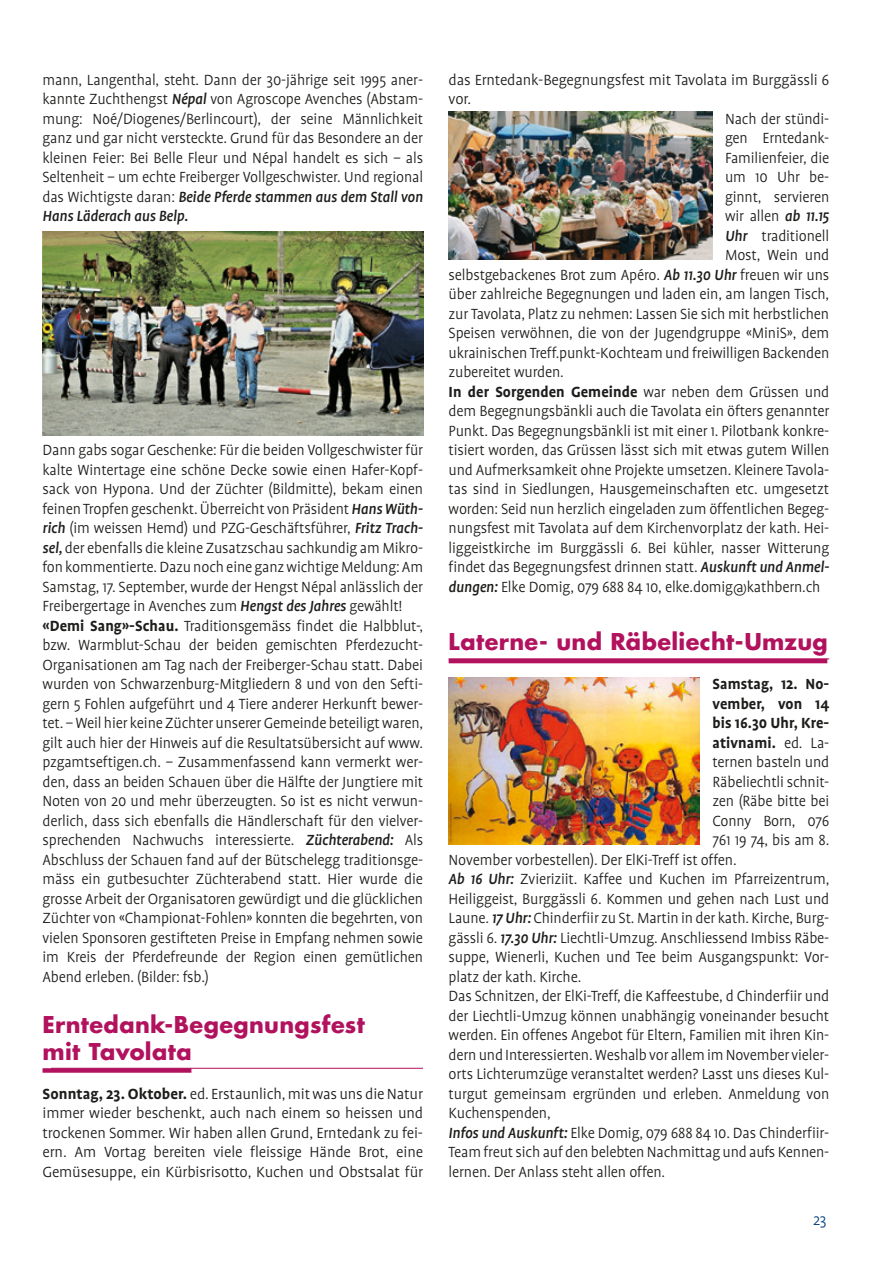
<style>
.page{position:relative;width:893px;height:1263px;background:#fff}
.page>*{position:absolute;margin:0;border:0;box-sizing:border-box;transform-origin:0 0}
.t1{font:700 22.5px/26.7px "Futura";letter-spacing:.015em;color:#b1115d}
.t2{font:300 16.8px/19.5px "Profile";letter-spacing:-.01em;color:#1d1d1b;text-align:justify}
.t3{font:700 16.8px "Profile";letter-spacing:.005em;color:#1d1d1b}
.t4{font:300 16.8px "Profile";color:#003f7d}
.s1{font-weight:500;font-style:italic}
.s2{font-weight:700}
.s3{font-weight:300}
</style>
<div class="page">
<div style="left:43px;top:1068px;width:148px;height:5px;background:#b1115d"></div>
<hr style="left:51px;top:1068px;width:372px;height:1px;background:#b1115d">
<img style="left:43px;top:231px;width:380px;height:205px">
<hr style="left:449px;top:659px;width:378px;height:4px;background:#b1115d">
<hr style="left:449px;top:659px;width:380px;height:1px;background:#b1115d">
<img style="left:449px;top:677px;width:251px;height:168px">
<img style="left:449px;top:111px;width:263px;height:149px">
<p class="t2" style="left:43px;top:70px;width:382px">mann, Langenthal, steht. Dann der 30-jährige seit 1995 aner&shy;kannte Zuchthengst <span class="s1">Népal</span> von Agroscope Avenches (Abstam&shy;mung: Noé/Diogenes/Berlincourt), der seine Männlichkeit ganz und gar nicht versteckte. Grund für das Besondere an der kleinen Feier: Bei Belle Fleur und Népal handelt es sich – als Seltenheit – um echte Freiberger Vollgeschwister. Und regional das Wichtigste daran: <span class="s1">Beide Pferde stammen aus dem Stall von Hans Läderach aus Belp.</span></p>
<p class="t2" style="left:43px;top:440px;width:382px;text-align:left">Dann gabs sogar Geschenke: Für die beiden Vollgeschwister für kalte Wintertage eine schöne Decke sowie einen Hafer-Kopf&shy;sack von Hypona. Und der Züchter (Bildmitte), bekam einen feinen Tropfen geschenkt. Überreicht von Präsident <span class="s1">Hans Wüth&shy;rich</span> (im weissen Hemd) und PZG-Geschäftsführer, <span class="s1">Fritz Trach&shy;sel,</span> der ebenfalls die kleine Zusatzschau sachkundig am Mikro&shy;fon kommentierte. Dazu noch eine ganz wichtige Meldung: Am Samstag, 17. September, wurde der Hengst Népal anlässlich der Freibergertage in Avenches zum <span class="s1">Hengst des Jahres</span> gewählt! <span class="s2">«Demi Sang»-Schau.</span> Traditionsgemäss findet die Halbblut-, bzw. Warmblut-Schau der beiden gemischten Pferdezucht-Organisationen am Tag nach der Freiberger-Schau statt. Dabei wurden von Schwarzenburg-Mitgliedern 8 und von den Sefti&shy;gern 5 Fohlen aufgeführt und 4 Tiere anderer Herkunft bewer&shy;tet. – Weil hier keine Züchter unserer Gemeinde beteiligt waren, gilt auch hier der Hinweis auf die Resultatsübersicht auf www. pzgamtseftigen.ch. – Zusammenfassend kann vermerkt wer&shy;den, dass an beiden Schauen über die Hälfte der Jungtiere mit Noten von 20 und mehr überzeugten. So ist es nicht verwun&shy;derlich, dass sich ebenfalls die Händlerschaft für den vielver&shy;sprechenden Nachwuchs interessierte. <span class="s1">Züchterabend:</span> Als Abschluss der Schauen fand auf der Bütschelegg traditionsge&shy;mäss ein gutbesuchter Züchterabend statt. Hier wurde die grosse Arbeit der Organisatoren gewürdigt und die glücklichen Züchter von «Championat-Fohlen» konnten die begehrten, von vielen Sponsoren gestifteten Preise in Empfang nehmen sowie im Kreis der Pferdefreunde der Region einen gemütlichen Abend erleben. (Bilder: fsb.)</p>
<h1 class="t1" style="left:43px;top:1010px;width:324px">Erntedank-Begegnungsfest mit Tavolata</h1>
<p class="t2" style="left:43px;top:1084px;width:382px"><span class="s2">Sonntag, 23. Oktober.</span> ed. Erstaunlich, mit was uns die Natur immer wieder beschenkt, auch nach einem so heissen und trockenen Sommer. Wir haben allen Grund, Erntedank zu fei&shy;ern. Am Vortag bereiten viele fleissige Hände Brot, eine Gemüsesuppe, ein Kürbisrisotto, Kuchen und Obstsalat für</p>
<p class="t2" style="left:449px;top:70px;width:382px">das Erntedank-Begegnungsfest mit Tavolata im Burggässli 6</p>
<p class="t2" style="left:449px;top:89px;width:24px">vor.</p>
<p class="t2" style="left:725px;top:109px;width:106px">Nach der stündi-</p>
<p class="t2" style="left:725px;top:128px;width:106px">gen Erntedank-</p>
<p class="t2" style="left:725px;top:148px;width:106px">Familienfeier, die</p>
<p class="t2" style="left:725px;top:167px;width:106px">um 10 Uhr be-</p>
<p class="t2" style="left:725px;top:187px;width:106px">ginnt, servieren</p>
<p class="t2" style="left:725px;top:206px;width:106px">wir allen <span class="s1">ab 11.15</span></p>
<p class="t2" style="left:725px;top:226px;width:106px"><span class="s1">Uhr</span> traditionell</p>
<p class="t2" style="left:725px;top:245px;width:106px">Most, Wein und</p>
<p class="t2" style="left:449px;top:265px;width:382px">selbstgebackenes Brot zum Apéro. <span class="s1">Ab 11.30 Uhr</span> freuen wir uns</p>
<p class="t2" style="left:449px;top:284px;width:382px">über zahlreiche Begegnungen und laden ein, am langen Tisch,</p>
<p class="t2" style="left:449px;top:304px;width:382px">zur Tavolata, Platz zu nehmen: Lassen Sie sich mit herbstlichen</p>
<p class="t2" style="left:449px;top:323px;width:382px">Speisen verwöhnen, die von der Jugendgruppe «MiniS», dem</p>
<p class="t2" style="left:449px;top:343px;width:382px">ukrainischen Treff.punkt-Kochteam und freiwilligen Backenden</p>
<p class="t2" style="left:449px;top:362px;width:117px">zubereitet wurden.</p>
<p class="t3" style="left:449px;top:382px;width:382px">In der Sorgenden Gemeinde <span class="s3">war neben dem Grüssen und</span></p>
<p class="t2" style="left:449px;top:401px;width:382px">dem Begegnungsbänkli auch die Tavolata ein öfters genannter</p>
<p class="t2" style="left:449px;top:421px;width:382px">Punkt. Das Begegnungsbänkli ist mit einer 1. Pilotbank konkre-</p>
<p class="t2" style="left:449px;top:440px;width:382px">tisiert worden, das Grüssen lässt sich mit etwas gutem Willen</p>
<p class="t2" style="left:449px;top:460px;width:382px">und Aufmerksamkeit ohne Projekte umsetzen. Kleinere Tavola-</p>
<p class="t2" style="left:449px;top:479px;width:382px">tas sind in Siedlungen, Hausgemeinschaften etc. umgesetzt</p>
<p class="t2" style="left:449px;top:499px;width:382px">worden: Seid nun herzlich eingeladen zum öffentlichen Begeg-</p>
<p class="t2" style="left:449px;top:518px;width:382px">nungsfest mit Tavolata auf dem Kirchenvorplatz der kath. Hei-</p>
<p class="t2" style="left:449px;top:538px;width:382px">liggeistkirche im Burggässli 6. Bei kühler, nasser Witterung</p>
<p class="t2" style="left:449px;top:557px;width:382px">findet das Begegnungsfest drinnen statt. <span class="s1">Auskunft und Anmel-</span></p>
<p class="t2" style="left:449px;top:577px;width:373px"><span class="s1">dungen:</span> Elke Domig, 079 688 84 10, elke.domig@kathbern.ch</p>
<h1 class="t1" style="left:449px;top:628px;width:381px">Laterne- und Räbeliecht-Umzug</h1>
<p class="t3" style="left:713px;top:675px;width:118px">Samstag, 12. No-</p>
<p class="t3" style="left:713px;top:694px;width:118px">vember, von 14</p>
<p class="t3" style="left:713px;top:714px;width:118px">bis 16.30 Uhr, Kre-</p>
<p class="t3" style="left:713px;top:733px;width:118px">ativnami. <span class="s3">ed. La-</span></p>
<p class="t2" style="left:713px;top:752px;width:118px">ternen basteln und</p>
<p class="t2" style="left:713px;top:772px;width:118px">Räbeliechtli schnit-</p>
<p class="t2" style="left:713px;top:791px;width:118px">zen (Räbe bitte bei</p>
<p class="t2" style="left:713px;top:811px;width:118px">Conny Born, 076</p>
<p class="t2" style="left:713px;top:830px;width:118px">761 19 74, bis am 8.</p>
<p class="t2" style="left:449px;top:850px;width:290px">November vorbestellen). Der ElKi-Treff ist offen.</p>
<p class="t2" style="left:449px;top:869px;width:382px"><span class="s1">Ab 16 Uhr:</span> Zvieriziit. Kaffee und Kuchen im Pfarreizentrum,</p>
<p class="t2" style="left:449px;top:889px;width:382px">Heiliggeist, Burggässli 6. Kommen und gehen nach Lust und</p>
<p class="t2" style="left:449px;top:908px;width:382px">Laune. <span class="s1">17 Uhr:</span> Chinderfiir zu St. Martin in der kath. Kirche, Burg-</p>
<p class="t2" style="left:449px;top:928px;width:382px">gässli 6. <span class="s1">17.30 Uhr:</span> Liechtli-Umzug. Anschliessend Imbiss Räbe-</p>
<p class="t2" style="left:449px;top:947px;width:382px">suppe, Wienerli, Kuchen und Tee beim Ausgangspunkt: Vor-</p>
<p class="t2" style="left:449px;top:967px;width:134px">platz der kath. Kirche.</p>
<p class="t2" style="left:449px;top:986px;width:382px">Das Schnitzen, der ElKi-Treff, die Kaffeestube, d Chinderfiir und</p>
<p class="t2" style="left:449px;top:1006px;width:382px">der Liechtli-Umzug können unabhängig voneinander besucht</p>
<p class="t2" style="left:449px;top:1025px;width:382px">werden. Ein offenes Angebot für Eltern, Familien mit ihren Kin-</p>
<p class="t2" style="left:449px;top:1045px;width:382px">dern und Interessierten. Weshalb vor allem im November vieler-</p>
<p class="t2" style="left:449px;top:1064px;width:382px">orts Lichterumzüge veranstaltet werden? Lasst uns dieses Kul-</p>
<p class="t2" style="left:449px;top:1084px;width:382px">turgut gemeinsam ergründen und erleben. Anmeldung von</p>
<p class="t2" style="left:449px;top:1103px;width:104px">Kuchenspenden,</p>
<p class="t2" style="left:449px;top:1123px;width:382px"><span class="s1">Infos und Auskunft:</span> Elke Domig, 079 688 84 10. Das Chinderfiir-</p>
<p class="t2" style="left:449px;top:1142px;width:382px">Team freut sich auf den belebten Nachmittag und aufs Kennen-</p>
<p class="t2" style="left:449px;top:1162px;width:218px">lernen. Der Anlass steht allen offen.</p>
<p class="t4" style="left:813px;top:1211px;width:15px">23</p>
</div>
